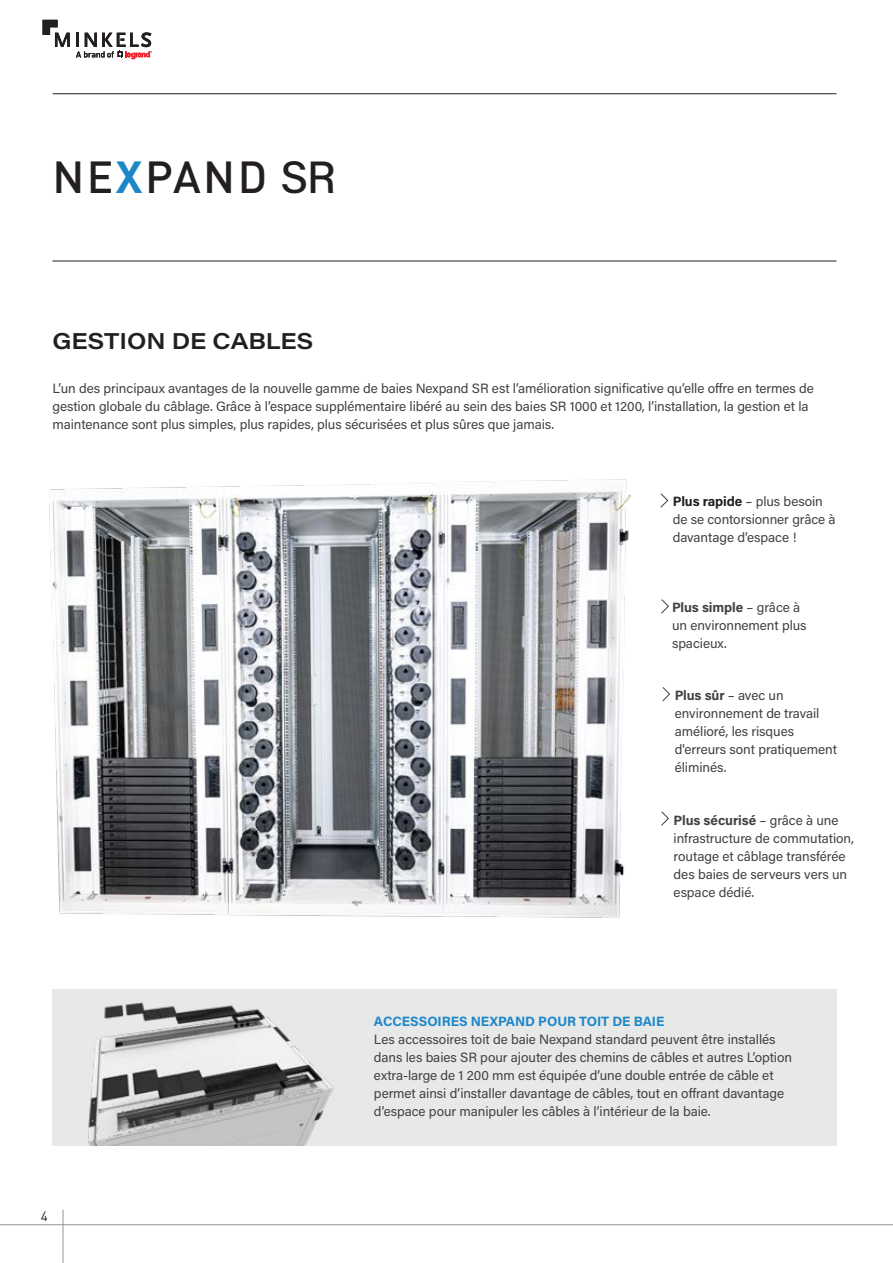
<style>
.page{position:relative;width:893px;height:1263px;background:#fff}
.page>*{position:absolute;margin:0;border:0;box-sizing:border-box;transform-origin:0 0}
.t1{font:500 44.25px "DIN Pro";letter-spacing:.055em;color:#231f20}
.t2{font:600 22.5px "Acumin Pro Wide";letter-spacing:-.005em;color:#231f20}
.t3{font:13.5px/18px "Acumin Pro";letter-spacing:-.005em;color:#414142}
.t4{font:700 13.5px "Acumin Pro";letter-spacing:-.005em;color:#1c87c8}
.t5{font:13.5px "DIN Pro";color:#231f20}
.s1{font-weight:700;color:#1c87c8}
.s2{font-family:"Acumin Pro";font-size:45.3px}
.s3{font-weight:700;color:#231f20}
.s4{font-weight:700}
</style>
<div class="page">
<svg style="left:43px;top:20px;width:27px;height:27px"></svg>
<svg style="left:76px;top:32px;width:76px;height:27px"></svg>
<hr style="left:63px;top:1210px;width:1px;height:53px;background:#949698">
<hr style="left:0;top:1224px;width:893px;height:1px;background:#949698">
<hr style="left:52px;top:261px;width:784px;height:1px;background:#231f20">
<hr style="left:53px;top:93px;width:783px;height:1px;background:#231f20">
<hr style="left:892px;top:94px;width:1px;height:725px;background:#e7e8e8">
<div style="left:52px;top:988px;width:784px;height:157px;background:#e7e8e8"></div>
<img style="left:73px;top:988px;width:267px;height:157px">
<img style="left:49px;top:479px;width:621px;height:439px">
<h1 class="t1" style="left:52px;top:142px;width:285px">NE<span class="s1">X</span>PAND <span class="s2">SR</span></h1>
<h2 class="t2" style="left:52px;top:325px;width:263px">GESTION DE CABLES</h2>
<p class="t3" style="left:52px;top:379px;width:763px">L’un des principaux avantages de la nouvelle gamme de baies Nexpand SR est l’amélioration significative qu’elle offre en termes de gestion globale du câblage. Grâce à l’espace supplémentaire libéré au sein des baies SR 1000 et 1200, l’installation, la gestion et la maintenance sont plus simples, plus rapides, plus sécurisées et plus sûres que jamais.</p>
<p class="t3" style="left:673px;top:492px;width:164px"><span class="s3">Plus rapide</span> – plus besoin de se contorsionner grâce à davantage d’espace !</p>
<p class="t3" style="left:672px;top:598px;width:136px"><span class="s4">Plus simple</span> – grâce à un environnement plus spacieux.</p>
<p class="t3" style="left:675px;top:686px;width:164px"><span class="s4">Plus sûr</span> – avec un environnement de travail amélioré, les risques d'erreurs sont pratiquement éliminés.</p>
<p class="t3" style="left:674px;top:810px;width:182px"><span class="s4">Plus sécurisé</span> – grâce à une infrastructure de commutation, routage et câblage transférée des baies de serveurs vers un espace dédié.</p>
<p class="t5" style="left:41px;top:1205px;width:9px">4</p>
<p class="t4" style="left:374px;top:1012px;width:292px">ACCESSOIRES NEXPAND POUR TOIT DE BAIE</p>
<p class="t3" style="left:374px;top:1030px;width:420px">Les accessoires toit de baie Nexpand standard peuvent être installés dans les baies SR pour ajouter des chemins de câbles et autres L’option extra-large de 1 200 mm est équipée d’une double entrée de câble et permet ainsi d’installer davantage de câbles, tout en offrant davantage d’espace pour manipuler les câbles à l’intérieur de la baie.</p>
</div>
